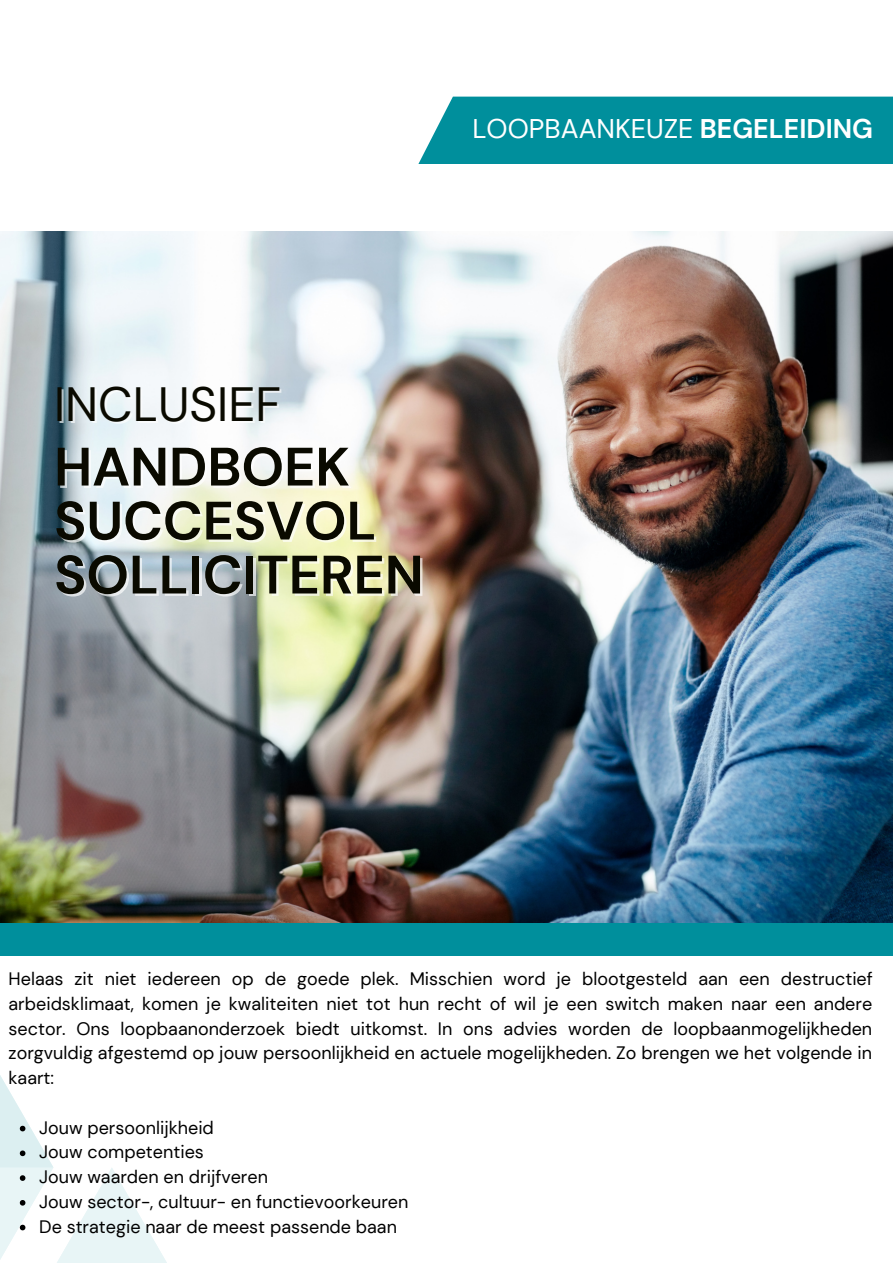
<style>
.page{position:relative;width:893px;height:1264px;background:#fff}
.page>*{position:absolute;margin:0;border:0;box-sizing:border-box;transform-origin:0 0}
.t1{font:700 54px/54px "DM Sans";color:#0a0a00}
.t2{font:48px "DM Sans";color:#0a0a00}
.t3{font:27px "DM Sans";color:#fff}
.t4{font:18px/24.8px "DM Sans";color:#000}
.s1{font-weight:700}
</style>
<div class="page">
<img style="left:0;top:231px;width:892px;height:692px">
<div style="left:418px;top:97px;width:474px;height:67px;background:#008f9c"></div>
<div style="left:0;top:923px;width:892px;height:32px;background:#008f9c"></div>
<svg style="left:0;top:864px;width:228px;height:398px"></svg>
<h3 class="t3" style="left:472px;top:111px;width:402px">LOOPBAANKEUZE <span class="s1">BEGELEIDING</span></h3>
<h2 class="t2" style="left:54px;top:374px;width:228px">INCLUSIEF</h2>
<h1 class="t1" style="left:54px;top:440px;width:371px">HANDBOEK<br>SUCCESVOL<br>SOLLICITEREN</h1>
<p class="t4" style="left:9px;top:966px;width:865px;text-align:justify">Helaas zit niet iedereen op de goede plek. Misschien word je blootgesteld aan een destructief arbeidsklimaat, komen je kwaliteiten niet tot hun recht of wil je een switch maken naar een andere sector. Ons loopbaanonderzoek biedt uitkomst. In ons advies worden de loopbaanmogelijkheden zorgvuldig afgestemd op jouw persoonlijkheid en actuele mogelijkheden. Zo brengen we het volgende in kaart:</p>
<p class="t4" style="left:39px;top:1115px;width:371px">Jouw persoonlijkheid<br>Jouw competenties<br>Jouw waarden en drijfveren<br>Jouw sector-, cultuur- en functievoorkeuren<br>De strategie naar de meest passende baan</p>
</div>
